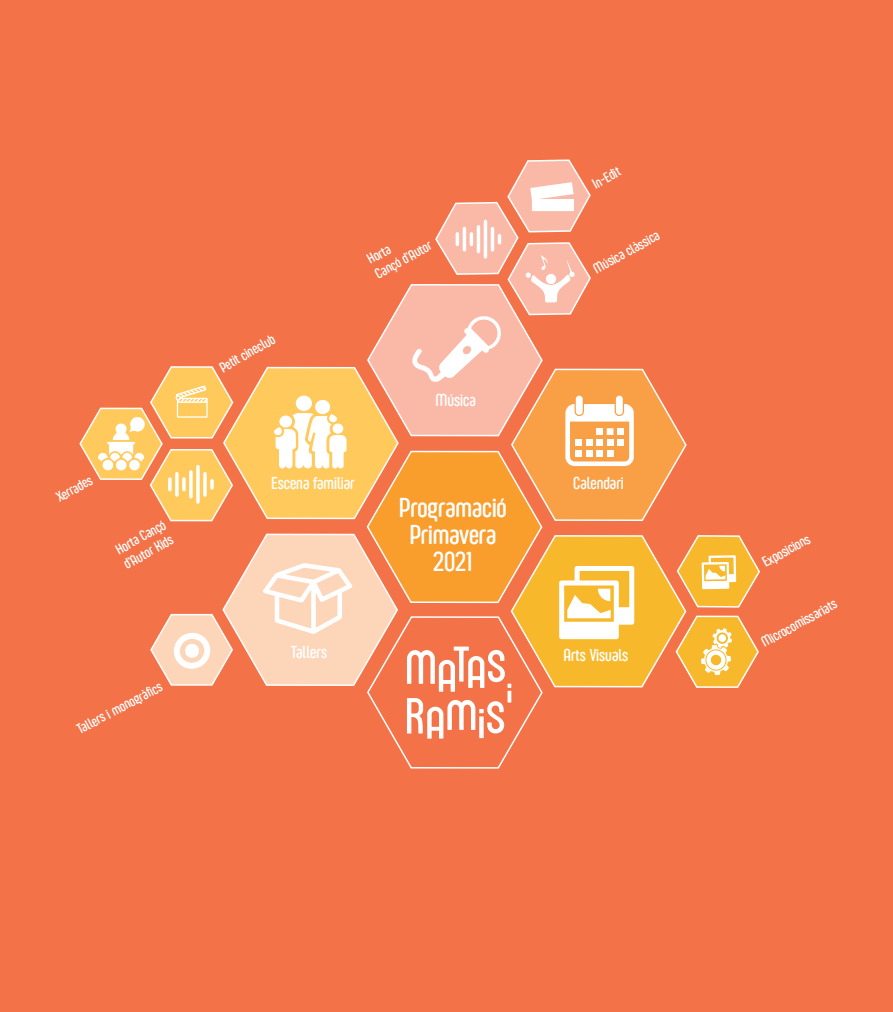
<style>
.page{position:relative;width:893px;height:1012px;background:#fff}
.page>*{position:absolute;margin:0;border:0;box-sizing:border-box;transform-origin:0 0}
.t1{font:300 28.5px/27px "Sugo Pro Display";color:#fff;text-align:center}
.t2{font:300 18px "Sugo Pro Display";color:#fff}
.t3{font:300 15px/16.5px "Sugo Pro Display";color:#fff}
</style>
<div class="page">
<div style="left:0;top:0;width:893px;height:1011px;background:#f37248"></div>
<svg style="left:79px;top:159px;width:681px;height:610px"></svg>
<p class="t3" style="left:53px;top:491px;width:41px;rotate:-29deg">Xerrades</p>
<p class="t3" style="left:113px;top:543px;width:57px;rotate:-29deg">Horta Cançó d’Autor Kids</p>
<p class="t3" style="left:74px;top:722px;width:96px;rotate:-28deg">Tallers i monogràfics</p>
<p class="t3" style="left:217px;top:361px;width:63px;rotate:-29deg">Petit cineclub</p>
<p class="t3" style="left:590px;top:177px;width:31px;rotate:-29deg">In-Edit</p>
<p class="t3" style="left:364px;top:253px;width:64px;rotate:-29deg">Horta<br>Cançó d’Autor</p>
<p class="t3" style="left:590px;top:262px;width:75px;rotate:-29deg">Música clàssica</p>
<p class="t2" style="left:435px;top:390px;width:42px">Música</p>
<p class="t2" style="left:271px;top:473px;width:85px">Escena familiar</p>
<h1 class="t1" style="left:399px;top:494px;width:109px">Programació<br>Primavera<br>2021</h1>
<p class="t2" style="left:573px;top:473px;width:52px">Calendari</p>
<p class="t2" style="left:291px;top:642px;width:37px">Tallers</p>
<p class="t2" style="left:563px;top:645px;width:66px">Arts Visuals</p>
<p class="t3" style="left:759px;top:556px;width:54px;rotate:-29deg">Exposicions</p>
<p class="t3" style="left:759px;top:636px;width:85px;rotate:-29deg">Microcomissariats</p>
</div>
